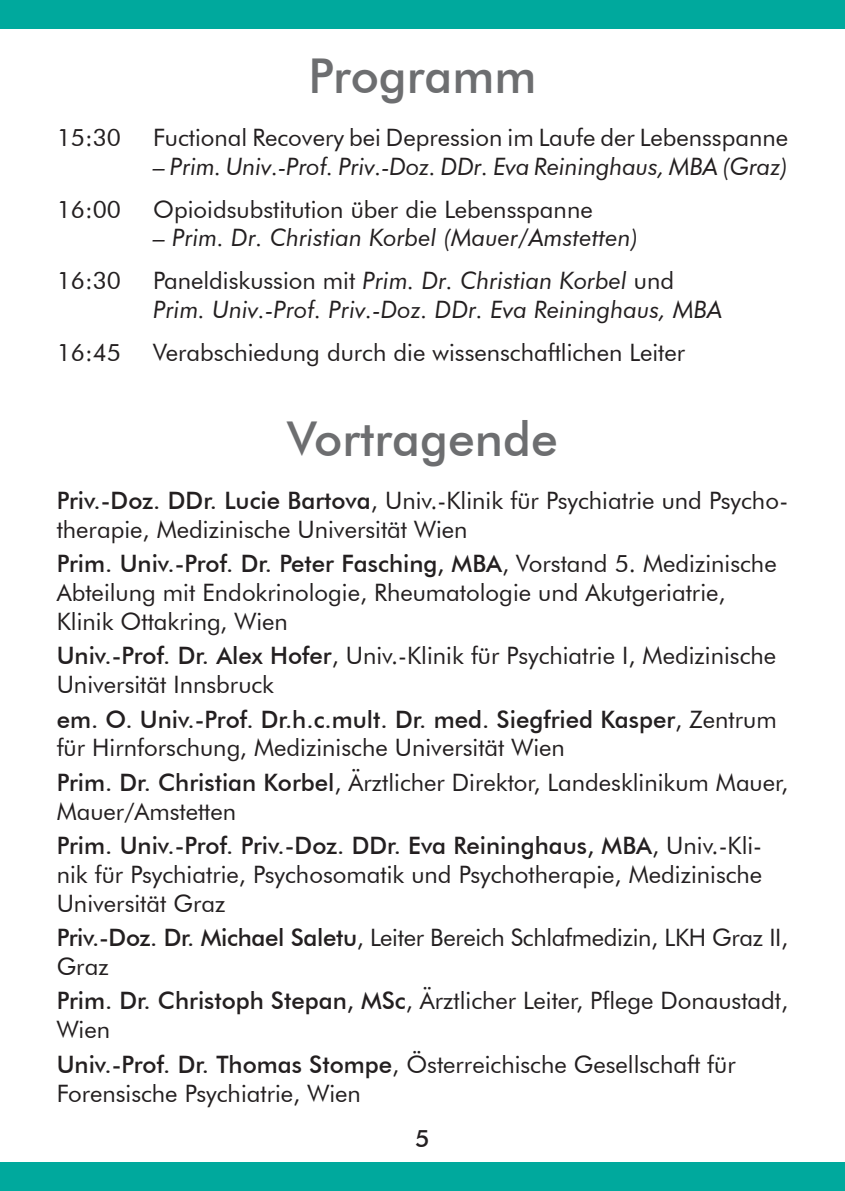
<style>
.page{position:relative;width:845px;height:1191px;background:#fff}
.page>*{position:absolute;margin:0;border:0;box-sizing:border-box;transform-origin:0 0}
.t1{font:500 48px "Futura BT";color:#6d6e70}
.t2{font:24px/28.8px "Futura BT";color:#231f20}
.t3{font:italic 24px/28.8px "Futura BT";color:#231f20}
.t4{font:500 24px "Futura BT";color:#231f20}
.s1{font-style:normal}
.s2{font-weight:500}
</style>
<div class="page">
<div style="left:0;top:1162px;width:845px;height:29px;background:#00a99d"></div>
<div style="left:0;top:0;width:845px;height:28px;background:#00a99d"></div>
<h1 class="t1" style="left:308px;top:47px;width:230px">Programm</h1>
<p class="t2" style="left:57px;top:123px;width:66px">15:30</p>
<p class="t2" style="left:153px;top:123px;width:636px">Fuctional Recovery bei Depression im Laufe der Lebensspanne</p>
<p class="t3" style="left:153px;top:151px;width:636px">– Prim. Univ.-Prof. Priv.-Doz. DDr. Eva Reininghaus, MBA (Graz)</p>
<p class="t2" style="left:57px;top:194px;width:66px">16:00</p>
<p class="t2" style="left:153px;top:194px;width:441px">Opioidsubstitution über die Lebensspanne</p>
<p class="t3" style="left:153px;top:223px;width:487px">– Prim. Dr. Christian Korbel (Mauer/Amstetten)</p>
<p class="t2" style="left:57px;top:266px;width:66px">16:30</p>
<p class="t3" style="left:153px;top:266px;width:570px"><span class="s1">Paneldiskussion mit</span> Prim. Dr. Christian Korbel <span class="s1">und<br></span>Prim. Univ.-Prof. Priv.-Doz. DDr. Eva Reininghaus, MBA</p>
<p class="t2" style="left:57px;top:338px;width:66px">16:45</p>
<p class="t2" style="left:153px;top:338px;width:533px">Verabschiedung durch die wissenschaftlichen Leiter</p>
<h1 class="t1" style="left:287px;top:410px;width:272px">Vortragende</h1>
<p class="t2" style="left:57px;top:486px;width:733px"><span class="s2">Priv.-Doz. DDr. Lucie Bartova</span>, Univ.-Klinik für Psychiatrie und Psycho&shy;therapie, Medizinische Universität Wien</p>
<p class="t2" style="left:57px;top:549px;width:721px"><span class="s2">Prim. Univ.-Prof. Dr. Peter Fasching, MBA</span>, Vorstand 5. Medizinische<br>Abteilung mit Endokrinologie, Rheumatologie und Akutgeriatrie,<br>Klinik Ottakring, Wien</p>
<p class="t2" style="left:57px;top:641px;width:721px"><span class="s2">Univ.-Prof. Dr. Alex Hofer</span>, Univ.-Klinik für Psychiatrie I, Medizinische<br>Universität Innsbruck</p>
<p class="t2" style="left:57px;top:704px;width:721px"><span class="s2">em. O. Univ.-Prof. Dr.h.c.mult. Dr. med. Siegfried Kasper</span>, Zentrum für Hirnforschung, Medizinische Universität Wien</p>
<p class="t2" style="left:57px;top:767px;width:733px"><span class="s2">Prim. Dr. Christian Korbel</span>, Ärztlicher Direktor, Landesklinikum Mauer,<br>Mauer/Amstetten</p>
<p class="t2" style="left:57px;top:831px;width:707px;text-align:justify"><span class="s2">Prim. Univ.-Prof. Priv.-Doz. DDr. Eva Reininghaus, MBA</span>, Univ.-Kli&shy;nik für Psychiatrie, Psychosomatik und Psychotherapie, Medizinische Universität Graz</p>
<p class="t2" style="left:57px;top:923px;width:733px"><span class="s2">Priv.-Doz. Dr. Michael Saletu</span>, Leiter Bereich Schlafmedizin, LKH Graz II,<br>Graz</p>
<p class="t2" style="left:57px;top:986px;width:733px"><span class="s2">Prim. Dr. Christoph Stepan, MSc</span>, Ärztlicher Leiter, Pflege Donaustadt,<br>Wien</p>
<p class="t2" style="left:57px;top:1049px;width:680px"><span class="s2">Univ.-Prof. Dr. Thomas Stompe</span>, Österreichische Gesellschaft für<br>Forensische Psychiatrie, Wien</p>
<p class="t4" style="left:415px;top:1123px;width:16px">5</p>
</div>
